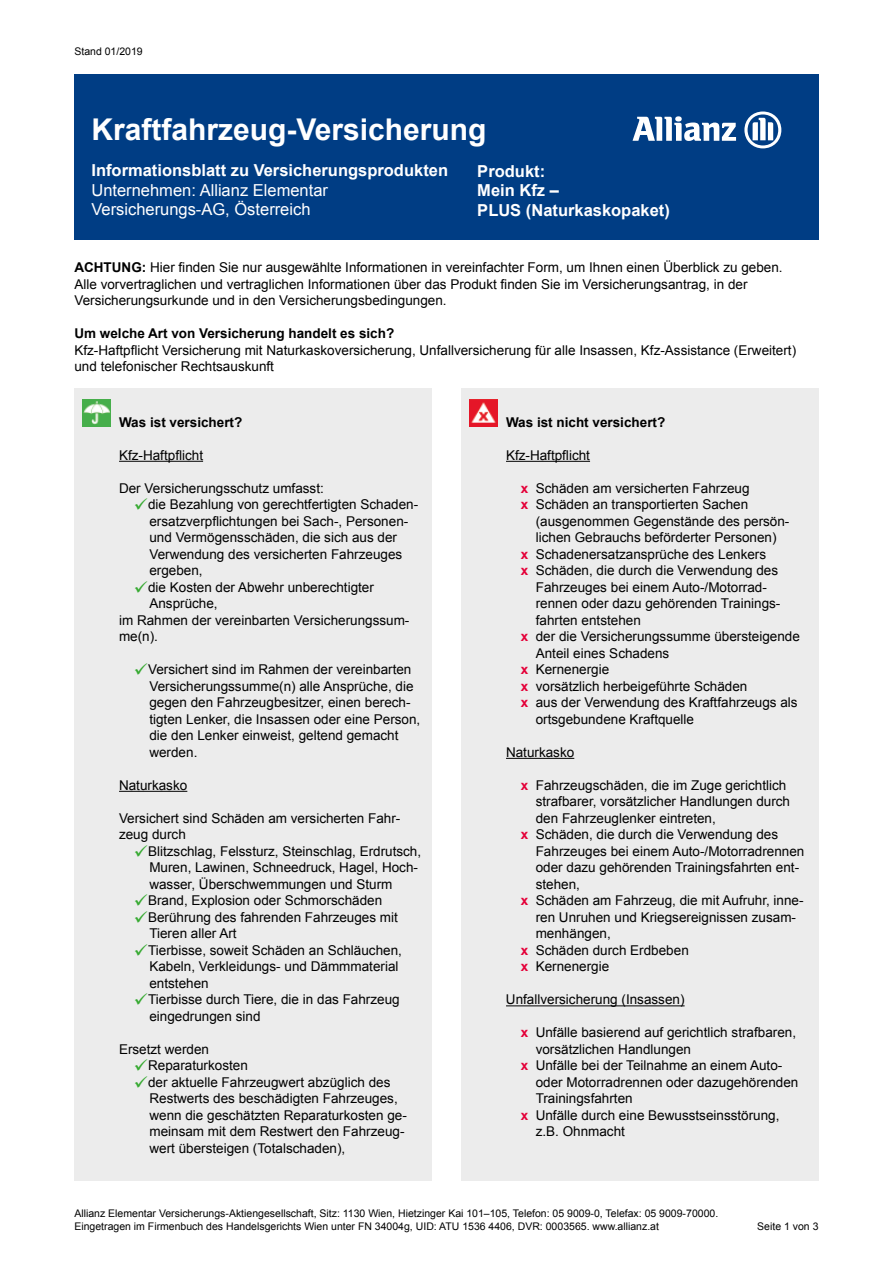
<style>
.page{position:relative;width:893px;height:1263px;background:#fff}
.page>*{position:absolute;margin:0;border:0;box-sizing:border-box;transform-origin:0 0}
.t1{font:700 30px "Arial";color:#fff}
.t2{font:700 16.5px/19.5px "Arial";color:#fff}
.t3{font:16.5px/19.5px "Arial";color:#fff}
.t4{font:13.5px/16.5px "Arial";color:#000}
.t5{font:700 13.5px "Arial";color:#000}
.t6{font:10.5px/12.8px "Arial";color:#000}
.s1{font-weight:700}
.s2{color:#37aa32}
.s3{font-weight:700;color:#e40038}
</style>
<div class="page">
<div style="left:74px;top:388px;width:358px;height:792px;background:#ececec"></div>
<div style="left:74px;top:74px;width:745px;height:165px;background:#003d84"></div>
<hr style="left:119px;top:461px;width:84px;height:1px;background:#000">
<hr style="left:119px;top:791px;width:68px;height:1px;background:#000">
<img style="left:83px;top:399px;width:28px;height:28px">
<div style="left:461px;top:388px;width:358px;height:792px;background:#ececec"></div>
<hr style="left:506px;top:461px;width:84px;height:1px;background:#000">
<hr style="left:506px;top:758px;width:68px;height:1px;background:#000">
<hr style="left:506px;top:1005px;width:179px;height:1px;background:#000">
<img style="left:470px;top:399px;width:27px;height:28px">
<svg style="left:632px;top:116px;width:104px;height:25px"></svg>
<svg style="left:744px;top:111px;width:37px;height:37px"></svg>
<p class="t6" style="left:74px;top:45px;width:70px">Stand 01/2019</p>
<h1 class="t1" style="left:91px;top:110px;width:397px">Kraftfahrzeug-Versicherung</h1>
<p class="t2" style="left:91px;top:161px;width:358px">Informationsblatt zu Versicherungsprodukten</p>
<p class="t3" style="left:91px;top:181px;width:238px">Unternehmen: Allianz Elementar<br>Versicherungs-AG, Österreich</p>
<p class="t2" style="left:477px;top:162px;width:194px">Produkt:<br>Mein Kfz –<br>PLUS (Naturkaskopaket)</p>
<p class="t4" style="left:74px;top:260px;width:710px"><span class="s1">ACHTUNG:</span> Hier finden Sie nur ausgewählte Informationen in vereinfachter Form, um Ihnen einen Überblick zu geben.<br>Alle vorvertraglichen und vertraglichen Informationen über das Produkt finden Sie im Versicherungsantrag, in der<br>Versicherungsurkunde und in den Versicherungsbedingungen.</p>
<p class="t5" style="left:74px;top:325px;width:321px">Um welche Art von Versicherung handelt es sich?</p>
<p class="t4" style="left:74px;top:342px;width:723px">Kfz-Haftpflicht Versicherung mit Naturkaskoversicherung, Unfallversicherung für alle Insassen, Kfz-Assistance (Erweitert) und telefonischer Rechtsauskunft</p>
<p class="t5" style="left:119px;top:413px;width:125px">Was ist versichert?</p>
<p class="t4" style="left:119px;top:447px;width:86px">Kfz-Haftpflicht</p>
<p class="t4" style="left:119px;top:480px;width:206px">Der Versicherungsschutz umfasst:</p>
<p class="t4" style="left:149px;top:496px;width:270px;text-indent:-15px"><span class="s2">✓</span>die Bezahlung von gerechtfertigten Schaden&shy;ersatzverpflichtungen bei Sach-, Personen&shy;und Vermögensschäden, die sich aus der Verwendung des versicherten Fahrzeuges ergeben,</p>
<p class="t4" style="left:134px;top:579px;width:242px"><span class="s2">✓</span>die Kosten der Abwehr unberechtigter</p>
<p class="t4" style="left:149px;top:595px;width:70px">Ansprüche,</p>
<p class="t4" style="left:119px;top:612px;width:292px">im Rahmen der vereinbarten Versicherungssum-</p>
<p class="t4" style="left:119px;top:628px;width:41px">me(n).</p>
<p class="t4" style="left:149px;top:661px;width:272px;text-indent:-15px"><span class="s2">✓</span>Versichert sind im Rahmen der vereinbarten Versicherungssumme(n) alle Ansprüche, die gegen den Fahrzeugbesitzer, einen berech&shy;tigten Lenker, die Insassen oder eine Person, die den Lenker einweist, geltend gemacht werden.</p>
<p class="t4" style="left:119px;top:777px;width:70px">Naturkasko</p>
<p class="t4" style="left:119px;top:810px;width:283px">Versichert sind Schäden am versicherten Fahr&shy;zeug durch</p>
<p class="t4" style="left:149px;top:843px;width:273px;text-indent:-15px"><span class="s2">✓</span>Blitzschlag, Felssturz, Steinschlag, Erdrutsch,<br>Muren, Lawinen, Schneedruck, Hagel, Hoch&shy;wasser, Überschwemmungen und Sturm</p>
<p class="t4" style="left:134px;top:892px;width:250px"><span class="s2">✓</span>Brand, Explosion oder Schmorschäden</p>
<p class="t4" style="left:149px;top:909px;width:250px;text-indent:-15px"><span class="s2">✓</span>Berührung des fahrenden Fahrzeuges mit<br>Tieren aller Art</p>
<p class="t4" style="left:149px;top:942px;width:254px;text-indent:-15px"><span class="s2">✓</span>Tierbisse, soweit Schäden an Schläuchen,<br>Kabeln, Verkleidungs- und Dämmmaterial entstehen</p>
<p class="t4" style="left:149px;top:991px;width:252px;text-indent:-15px"><span class="s2">✓</span>Tierbisse durch Tiere, die in das Fahrzeug eingedrungen sind</p>
<p class="t4" style="left:119px;top:1041px;width:92px">Ersetzt werden</p>
<p class="t4" style="left:134px;top:1057px;width:115px"><span class="s2">✓</span>Reparaturkosten</p>
<p class="t4" style="left:149px;top:1074px;width:259px;text-indent:-15px"><span class="s2">✓</span>der aktuelle Fahrzeugwert abzüglich des Restwerts des beschädigten Fahrzeuges, wenn die geschätzten Reparaturkosten ge&shy;meinsam mit dem Restwert den Fahrzeug&shy;wert übersteigen (Totalschaden),</p>
<p class="t5" style="left:506px;top:413px;width:161px">Was ist nicht versichert?</p>
<p class="t4" style="left:506px;top:447px;width:86px">Kfz-Haftpflicht</p>
<p class="t4" style="left:521px;top:480px;width:230px"><span class="s3">x</span> Schäden am versicherten Fahrzeug</p>
<p class="t4" style="left:521px;top:496px;width:229px"><span class="s3">x</span> Schäden an transportierten Sachen</p>
<p class="t4" style="left:536px;top:513px;width:255px">(ausgenommen Gegenstände des persön-</p>
<p class="t4" style="left:536px;top:529px;width:242px">lichen Gebrauchs beförderter Personen)</p>
<p class="t4" style="left:521px;top:546px;width:247px"><span class="s3">x</span> Schadenersatzansprüche des Lenkers</p>
<p class="t4" style="left:521px;top:562px;width:259px"><span class="s3">x</span> Schäden, die durch die Verwendung des</p>
<p class="t4" style="left:536px;top:579px;width:233px">Fahrzeuges bei einem Auto-/Motorrad-</p>
<p class="t4" style="left:536px;top:595px;width:246px">rennen oder dazu gehörenden Trainings-</p>
<p class="t4" style="left:536px;top:612px;width:107px">fahrten entstehen</p>
<p class="t4" style="left:521px;top:628px;width:280px"><span class="s3">x</span> der die Versicherungssumme übersteigende</p>
<p class="t4" style="left:536px;top:645px;width:135px">Anteil eines Schadens</p>
<p class="t4" style="left:521px;top:661px;width:90px"><span class="s3">x</span> Kernenergie</p>
<p class="t4" style="left:521px;top:678px;width:228px"><span class="s3">x</span> vorsätzlich herbeigeführte Schäden</p>
<p class="t4" style="left:521px;top:694px;width:278px"><span class="s3">x</span> aus der Verwendung des Kraftfahrzeugs als</p>
<p class="t4" style="left:536px;top:711px;width:160px">ortsgebundene Kraftquelle</p>
<p class="t4" style="left:506px;top:744px;width:70px">Naturkasko</p>
<p class="t4" style="left:521px;top:777px;width:267px"><span class="s3">x</span> Fahrzeugschäden, die im Zuge gerichtlich</p>
<p class="t4" style="left:536px;top:793px;width:256px">strafbarer, vorsätzlicher Handlungen durch</p>
<p class="t4" style="left:536px;top:810px;width:182px">den Fahrzeuglenker eintreten,</p>
<p class="t4" style="left:521px;top:826px;width:259px"><span class="s3">x</span> Schäden, die durch die Verwendung des</p>
<p class="t4" style="left:536px;top:843px;width:270px">Fahrzeuges bei einem Auto-/Motorradrennen</p>
<p class="t4" style="left:536px;top:859px;width:265px">oder dazu gehörenden Trainingsfahrten ent-</p>
<p class="t4" style="left:536px;top:876px;width:46px">stehen,</p>
<p class="t4" style="left:521px;top:892px;width:284px"><span class="s3">x</span> Schäden am Fahrzeug, die mit Aufruhr, inne-</p>
<p class="t4" style="left:536px;top:909px;width:262px">ren Unruhen und Kriegsereignissen zusam-</p>
<p class="t4" style="left:536px;top:925px;width:77px">menhängen,</p>
<p class="t4" style="left:521px;top:942px;width:169px"><span class="s3">x</span> Schäden durch Erdbeben</p>
<p class="t4" style="left:521px;top:958px;width:90px"><span class="s3">x</span> Kernenergie</p>
<p class="t4" style="left:506px;top:991px;width:180px">Unfallversicherung (Insassen)</p>
<p class="t4" style="left:521px;top:1024px;width:277px"><span class="s3">x</span> Unfälle basierend auf gerichtlich strafbaren,</p>
<p class="t4" style="left:536px;top:1041px;width:157px">vorsätzlichen Handlungen</p>
<p class="t4" style="left:521px;top:1057px;width:263px"><span class="s3">x</span> Unfälle bei der Teilnahme an einem Auto-</p>
<p class="t4" style="left:536px;top:1074px;width:264px">oder Motorradrennen oder dazugehörenden</p>
<p class="t4" style="left:536px;top:1090px;width:99px">Trainingsfahrten</p>
<p class="t4" style="left:521px;top:1107px;width:260px"><span class="s3">x</span> Unfälle durch eine Bewusstseinsstörung,</p>
<p class="t4" style="left:536px;top:1123px;width:91px">z.B. Ohnmacht</p>
<p class="t6" style="left:74px;top:1207px;width:645px">Allianz Elementar Versicherungs-Aktiengesellschaft, Sitz: 1130 Wien, Hietzinger Kai 101–105, Telefon: 05 9009-0, Telefax: 05 9009-70000.<br>Eingetragen im Firmenbuch des Handelsgerichts Wien unter FN 34004g, UID: ATU 1536 4406, DVR: 0003565. www.allianz.at</p>
<p class="t6" style="left:757px;top:1219px;width:63px">Seite 1 von 3</p>
</div>
